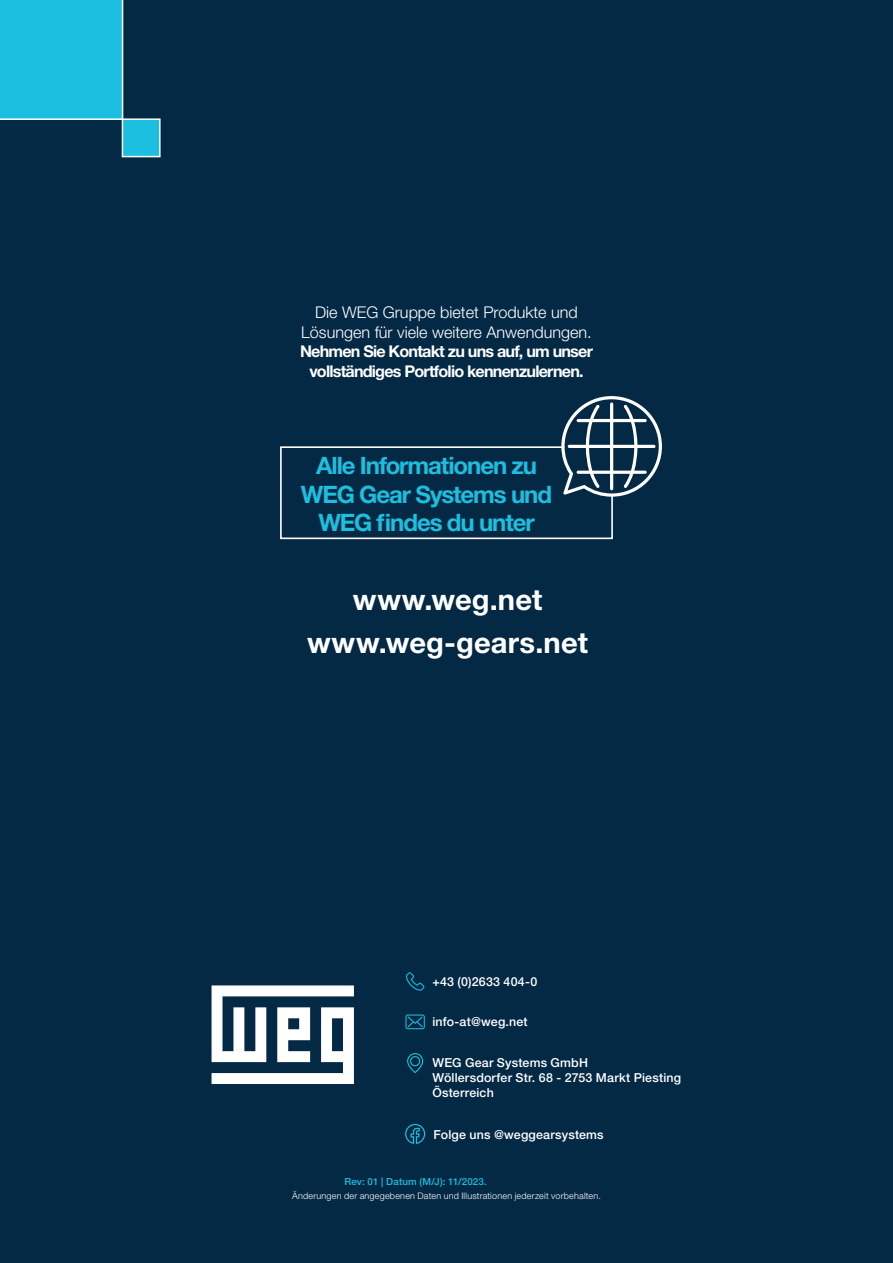
<style>
.page{position:relative;width:893px;height:1263px;background:#042945}
.page>*{position:absolute;margin:0;border:0;box-sizing:border-box;transform-origin:0 0}
.t1{font:700 29.1px "Helvetica Neue LT Pro";letter-spacing:.005em;color:#fff}
.t2{font:700 24px/28.8px "Helvetica Neue LT Pro";letter-spacing:-.045em;color:#1cbfdf;text-align:center}
.t3{font:700 16.2px/19.5px "Helvetica Neue LT Pro";letter-spacing:-.05em;color:#fff;text-align:center}
.t4{font:300 16.2px/19.5px "Helvetica Neue LT Pro";color:#fff;text-align:center}
.t5{font:500 12.45px/14.9px "Helvetica Neue LT Pro";letter-spacing:.015em;color:#fff}
.t6{font:500 9.75px "Helvetica Neue LT Pro";letter-spacing:.02em;color:#1cbfdf}
.t7{font:300 9px "Helvetica Neue LT Pro";letter-spacing:.025em;color:#fff}
</style>
<div class="page">
<svg style="left:280px;top:396px;width:382px;height:144px"></svg>
<div style="left:122px;top:118px;width:39px;height:39px;background:#1cbfdf;border:2px solid #fff"></div>
<div style="left:0;top:0;width:123px;height:120px;background:#1cbfdf"></div>
<svg style="left:212px;top:985px;width:142px;height:99px"></svg>
<svg style="left:407px;top:1053px;width:16px;height:20px"></svg>
<svg style="left:406px;top:972px;width:18px;height:19px"></svg>
<svg style="left:405px;top:1014px;width:20px;height:15px"></svg>
<svg style="left:405px;top:1124px;width:20px;height:20px"></svg>
<h3 class="t4" style="left:301px;top:302px;width:292px">Die WEG Gruppe bietet Produkte und<br>Lösungen für viele weitere Anwendungen.</h3>
<h3 class="t3" style="left:300px;top:341px;width:294px">Nehmen Sie Kontakt zu uns auf, um unser vollständiges Portfolio kennenzulernen.</h3>
<h2 class="t2" style="left:301px;top:450px;width:253px">Alle Informationen zu<br>WEG Gear Systems und<br>WEG findes du unter</h2>
<h1 class="t1" style="left:353px;top:581px;width:191px">www.weg.net</h1>
<h1 class="t1" style="left:307px;top:624px;width:283px">www.weg-gears.net</h1>
<p class="t5" style="left:432px;top:974px;width:106px">+43 (0)2633 404-0</p>
<p class="t5" style="left:432px;top:1014px;width:97px">info-at@weg.net</p>
<p class="t5" style="left:432px;top:1055px;width:250px">WEG Gear Systems GmbH<br>Wöllersdorfer Str. 68 - 2753 Markt Piesting<br>Österreich</p>
<p class="t5" style="left:434px;top:1127px;width:172px">Folge uns @weggearsystems</p>
<p class="t6" style="left:344px;top:1176px;width:144px">Rev: 01 | Datum (M/J): 11/2023.</p>
<p class="t7" style="left:292px;top:1190px;width:310px">Änderungen der angegebenen Daten und Illustrationen jederzeit vorbehalten.</p>
</div>
